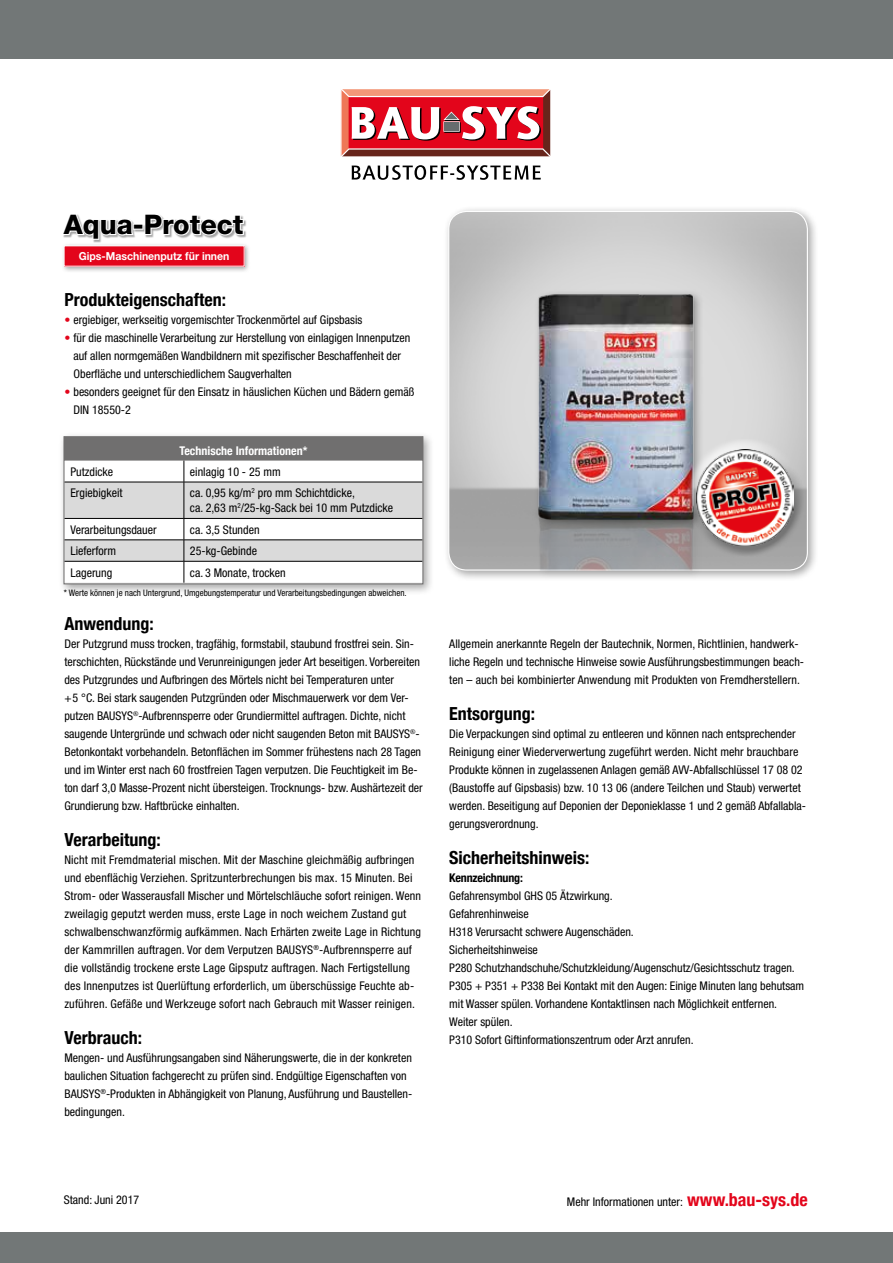
<style>
.page{position:relative;width:893px;height:1263px;background:#fff}
.page>*{position:absolute;margin:0;border:0;box-sizing:border-box;transform-origin:0 0}
.t1{font:800 27px "Helvetica Neue";color:#000}
.t2{font:700 condensed 18px "Helvetica Neue";color:#000}
.t3{font:condensed 12px/18px "Helvetica Neue";color:#000}
.t4{font:700 condensed 12px "Helvetica Neue";color:#fff}
.t5{font:700 condensed 12px "Helvetica Neue";letter-spacing:-.015em;color:#000}
.t6{font:700 11.1px "Helvetica Neue LT Std";color:#fff;scale:.95 1}
.t7{font:condensed 9px "Helvetica Neue";color:#000}
.s1{color:#e3051b}
.s2{font-weight:700;font-size:18px;color:#e3051b}
</style>
<div class="page">
<div style="left:443px;top:206px;width:376px;height:375px;background:#000;opacity:.35"></div>
<div style="left:0;top:0;width:893px;height:60px;background:#727777"></div>
<hr style="left:0;top:59px;width:893px;height:2px;background:#fff">
<div style="left:0;top:1230px;width:893px;height:33px;background:#727777"></div>
<hr style="left:0;top:1229px;width:893px;height:2px;background:#fff">
<svg style="left:352px;top:165px;width:189px;height:15px"></svg>
<div style="left:340px;top:88px;width:211px;height:70px;border:1px solid #fff"></div>
<svg style="left:341px;top:89px;width:210px;height:68px"></svg>
<div style="left:61px;top:243px;width:190px;height:30px;background:#000;opacity:.35"></div>
<div style="left:64px;top:246px;width:180px;height:20px;background:#e3051b"></div>
<div style="left:63px;top:214px;width:184px;height:29px;background:#000;opacity:.35"></div>
<svg style="left:63px;top:214px;width:72px;height:27px"></svg>
<div style="left:133px;top:224px;width:11px;height:6px;border:2px solid #fff"></div>
<svg style="left:143px;top:214px;width:102px;height:23px"></svg>
<div style="left:58px;top:431px;width:377px;height:165px;background:#000;opacity:.35"></div>
<div style="left:64px;top:437px;width:359px;height:24px;background:#706f6f"></div>
<svg style="left:66px;top:461px;width:355px;height:121px"></svg>
<hr style="left:64px;top:561px;width:120px;height:1px;background:#000">
<hr style="left:184px;top:561px;width:239px;height:1px;background:#000">
<div style="left:64px;top:436px;width:359px;height:148px;border:1px solid #706f6f"></div>
<div style="left:529px;top:289px;width:186px;height:292px;background:#000;opacity:.35"></div>
<img style="left:449px;top:213px;width:359px;height:358px">
<div style="left:686px;top:439px;width:108px;height:87px;background:#fff;opacity:.75"></div>
<div style="left:695px;top:464px;width:109px;height:92px;background:#000;opacity:.28"></div>
<img style="left:697px;top:449px;width:96px;height:96px">
<h1 class="t1" style="left:64px;top:208px;width:181px">Aqua-Protect</h1>
<p class="t6" style="left:79px;top:249px;width:160px">Gips-Maschinenputz für innen</p>
<h2 class="t2" style="left:64px;top:289px;width:163px">Produkteigenschaften:</h2>
<p class="t3" style="left:64px;top:311px;width:299px"><span class="s1">•</span> ergiebiger, werkseitig vorgemischter Trockenmörtel auf Gipsbasis</p>
<p class="t3" style="left:73px;top:329px;width:339px;text-indent:-9px"><span class="s1">•</span> für die maschinelle Verarbeitung zur Herstellung von einlagigen Innenputzen auf allen normgemäßen Wandbildnern mit spezifischer Beschaffenheit der<br>Oberfläche und unterschiedlichem Saugverhalten</p>
<p class="t3" style="left:73px;top:383px;width:342px;text-indent:-9px"><span class="s1">•</span> besonders geeignet für den Einsatz in häuslichen Küchen und Bädern gemäß<br>DIN 18550-2</p>
<p class="t4" style="left:179px;top:443px;width:129px">Technische Informationen*</p>
<p class="t3" style="left:70px;top:463px;width:44px">Putzdicke</p>
<p class="t3" style="left:190px;top:463px;width:92px">einlagig 10 - 25 mm</p>
<p class="t3" style="left:70px;top:484px;width:54px">Ergiebigkeit</p>
<p class="t3" style="left:190px;top:486px;width:205px;line-height:15px">ca. 0,95 kg/m<sup>2</sup> pro mm Schichtdicke,<br>ca. 2,63 m<sup>2</sup>/25-kg-Sack bei 10 mm Putzdicke</p>
<p class="t3" style="left:70px;top:520px;width:88px">Verarbeitungsdauer</p>
<p class="t3" style="left:190px;top:520px;width:71px">ca. 3,5 Stunden</p>
<p class="t3" style="left:70px;top:542px;width:47px">Lieferform</p>
<p class="t3" style="left:190px;top:542px;width:69px">25-kg-Gebinde</p>
<p class="t3" style="left:70px;top:563px;width:43px">Lagerung</p>
<p class="t3" style="left:190px;top:563px;width:97px">ca. 3 Monate, trocken</p>
<p class="t7" style="left:64px;top:588px;width:344px">* Werte können je nach Untergrund, Umgebungstemperatur und Verarbeitungsbedingungen abweichen.</p>
<h2 class="t2" style="left:64px;top:613px;width:91px">Anwendung:</h2>
<p class="t3" style="left:64px;top:635px;width:360px">Der Putzgrund muss trocken, tragfähig, formstabil, staubund frostfrei sein. Sin&shy;terschichten, Rückstände und Verunreinigungen jeder Art beseitigen. Vorbereiten des Putzgrundes und Aufbringen des Mörtels nicht bei Temperaturen unter<br>+5 °C. Bei stark saugenden Putzgründen oder Mischmauerwerk vor dem Ver&shy;putzen BAUSYS<sup>®</sup>-Aufbrennsperre oder Grundiermittel auftragen. Dichte, nicht saugende Untergründe und schwach oder nicht saugenden Beton mit BAUSYS<sup>®</sup>- Betonkontakt vorbehandeln. Betonflächen im Sommer frühestens nach 28 Tagen und im Winter erst nach 60 frostfreien Tagen verputzen. Die Feuchtigkeit im Be&shy;ton darf 3,0 Masse-Prozent nicht übersteigen. Trocknungs- bzw. Aushärtezeit der Grundierung bzw. Haftbrücke einhalten.</p>
<h2 class="t2" style="left:64px;top:829px;width:98px">Verarbeitung:</h2>
<p class="t3" style="left:64px;top:851px;width:358px">Nicht mit Fremdmaterial mischen. Mit der Maschine gleichmäßig aufbringen und ebenflächig Verziehen. Spritzunterbrechungen bis max. 15 Minuten. Bei Strom- oder Wasserausfall Mischer und Mörtelschläuche sofort reinigen. Wenn zweilagig geputzt werden muss, erste Lage in noch weichem Zustand gut schwalbenschwanzförmig aufkämmen. Nach Erhärten zweite Lage in Richtung der Kammrillen auftragen. Vor dem Verputzen BAUSYS<sup>®</sup>-Aufbrennsperre auf die vollständig trockene erste Lage Gipsputz auftragen. Nach Fertigstellung des Innenputzes ist Querlüftung erforderlich, um überschüssige Feuchte ab&shy;zuführen. Gefäße und Werkzeuge sofort nach Gebrauch mit Wasser reinigen.</p>
<h2 class="t2" style="left:64px;top:1027px;width:79px">Verbrauch:</h2>
<p class="t3" style="left:64px;top:1049px;width:349px">Mengen- und Ausführungsangaben sind Näherungswerte, die in der konkreten baulichen Situation fachgerecht zu prüfen sind. Endgültige Eigenschaften von BAUSYS<sup>®</sup>-Produkten in Abhängigkeit von Planung, Ausführung und Baustellen&shy;bedingungen.</p>
<p class="t3" style="left:449px;top:635px;width:356px">Allgemein anerkannte Regeln der Bautechnik, Normen, Richtlinien, handwerk&shy;liche Regeln und technische Hinweise sowie Ausführungsbestimmungen beach&shy;ten – auch bei kombinierter Anwendung mit Produkten von Fremdherstellern.</p>
<h2 class="t2" style="left:449px;top:703px;width:87px">Entsorgung:</h2>
<p class="t3" style="left:449px;top:725px;width:358px">Die Verpackungen sind optimal zu entleeren und können nach entsprechender Reinigung einer Wiederverwertung zugeführt werden. Nicht mehr brauchbare Produkte können in zugelassenen Anlagen gemäß AVV-Abfallschlüssel 17 08 02 (Baustoffe auf Gipsbasis) bzw. 10 13 06 (andere Teilchen und Staub) verwertet werden. Beseitigung auf Deponien der Deponieklasse 1 und 2 gemäß Abfallabla&shy;gerungsverordnung.</p>
<h2 class="t2" style="left:449px;top:847px;width:142px">Sicherheitshinweis:</h2>
<p class="t5" style="left:449px;top:870px;width:75px">Kennzeichnung:</p>
<p class="t3" style="left:449px;top:887px;width:356px">Gefahrensymbol GHS 05 Ätzwirkung.<br>Gefahrenhinweise<br>H318 Verursacht schwere Augenschäden.<br>Sicherheitshinweise<br>P280 Schutzhandschuhe/Schutzkleidung/Augenschutz/Gesichtsschutz tragen.<br>P305 + P351 + P338 Bei Kontakt mit den Augen: Einige Minuten lang behutsam mit Wasser spülen. Vorhandene Kontaktlinsen nach Möglichkeit entfernen.<br>Weiter spülen.<br>P310 Sofort Giftinformationszentrum oder Arzt anrufen.</p>
<p class="t3" style="left:64px;top:1191px;width:77px">Stand: Juni 2017</p>
<p class="t3" style="left:567px;top:1193px;width:242px">Mehr Informationen unter: <span class="s2">www.bau-sys.de</span></p>
</div>
